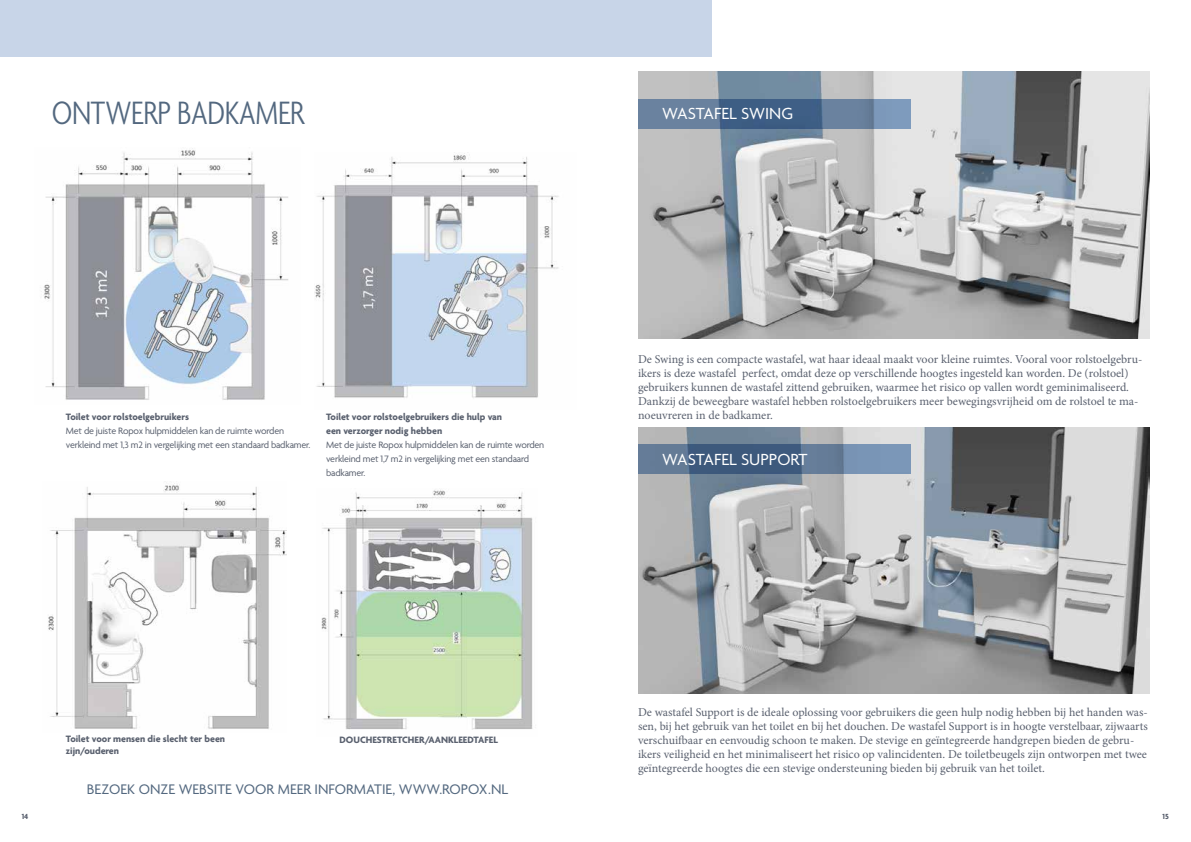
<style>
.page{position:relative;width:1191px;height:842px;background:#fff}
.page>*{position:absolute;margin:0;border:0;box-sizing:border-box;transform-origin:0 0}
.t1{font:300 condensed 35px "Agenda";letter-spacing:-.01em;color:#53687f}
.t2{font:17.4px "Agenda";color:#fff}
.t3{font:15px "Agenda";color:#53687f}
.t4{font:12px/14px "Minion Pro";color:#5a616f}
.t5{font:10px/14px "Agenda";letter-spacing:-.02em;color:#5a616f}
.t6{font:700 10px/14px "Agenda";color:#5a616f}
.t7{font:700 8px "Agenda";color:#5a616f}
</style>
<div class="page">
<img style="left:48px;top:483px;width:239px;height:246px">
<img style="left:321px;top:490px;width:212px;height:240px">
<img style="left:41px;top:148px;width:248px;height:252px">
<img style="left:315px;top:153px;width:244px;height:245px">
<div style="left:0;top:0;width:711px;height:57px;background:#c8d5e8"></div>
<img style="left:638px;top:427px;width:511px;height:267px">
<img style="left:638px;top:72px;width:511px;height:266px">
<svg style="left:638px;top:99px;width:273px;height:29px;background:#5b7798"></svg>
<svg style="left:638px;top:445px;width:273px;height:29px;background:#597393"></svg>
<h1 class="t1" style="left:52px;top:94px;width:254px">ONTWERP BADKAMER</h1>
<p class="t6" style="left:66px;top:410px;width:125px">Toilet voor rolstoelgebruikers</p>
<p class="t5" style="left:66px;top:424px;width:246px">Met de juiste Ropox hulpmiddelen kan de ruimte worden verkleind met 1,3 m2 in vergelijking met een standaard badkamer.</p>
<p class="t6" style="left:326px;top:411px;width:177px">Toilet voor rolstoelgebruikers die hulp van een verzorger nodig hebben</p>
<p class="t5" style="left:326px;top:439px;width:220px">Met de juiste Ropox hulpmiddelen kan de ruimte worden verkleind met 1,7 m2 in vergelijking met een standaard badkamer.</p>
<p class="t6" style="left:66px;top:734px;width:161px;line-height:12px">Toilet voor mensen die slecht ter been zijn/ouderen</p>
<p class="t6" style="left:339px;top:733px;width:160px">DOUCHESTRETCHER/AANKLEEDTAFEL</p>
<p class="t3" style="left:87px;top:781px;width:423px">BEZOEK ONZE WEBSITE VOOR MEER INFORMATIE, WWW.ROPOX.NL</p>
<h2 class="t2" style="left:662px;top:104px;width:132px">WASTAFEL SWING</h2>
<p class="t4" style="left:638px;top:352px;width:506px">De Swing is een compacte wastafel, wat haar ideaal maakt voor kleine ruimtes. Vooral voor rolstoelgebru&shy;ikers is deze wastafel perfect, omdat deze op verschillende hoogtes ingesteld kan worden. De (rolstoel) gebruikers kunnen de wastafel zittend gebruiken, waarmee het risico op vallen wordt geminimaliseerd.<br>Dankzij de beweegbare wastafel hebben rolstoelgebruikers meer bewegingsvrijheid om de rolstoel te ma&shy;noeuvreren in de badkamer.</p>
<h2 class="t2" style="left:662px;top:450px;width:147px">WASTAFEL SUPPORT</h2>
<p class="t4" style="left:638px;top:705px;width:511px">De wastafel Support is de ideale oplossing voor gebruikers die geen hulp nodig hebben bij het handen was&shy;sen, bij het gebruik van het toilet en bij het douchen. De wastafel Support is in hoogte verstelbaar, zijwaarts verschuifbaar en eenvoudig schoon te maken. De stevige en geïntegreerde handgrepen bieden de gebru&shy;ikers veiligheid en het minimaliseert het risico op valincidenten. De toiletbeugels zijn ontworpen met twee geïntegreerde hoogtes die een stevige ondersteuning bieden bij gebruik van het toilet.</p>
<p class="t7" style="left:22px;top:812px;width:8px">14</p>
<p class="t7" style="left:1162px;top:812px;width:8px">15</p>
</div>
